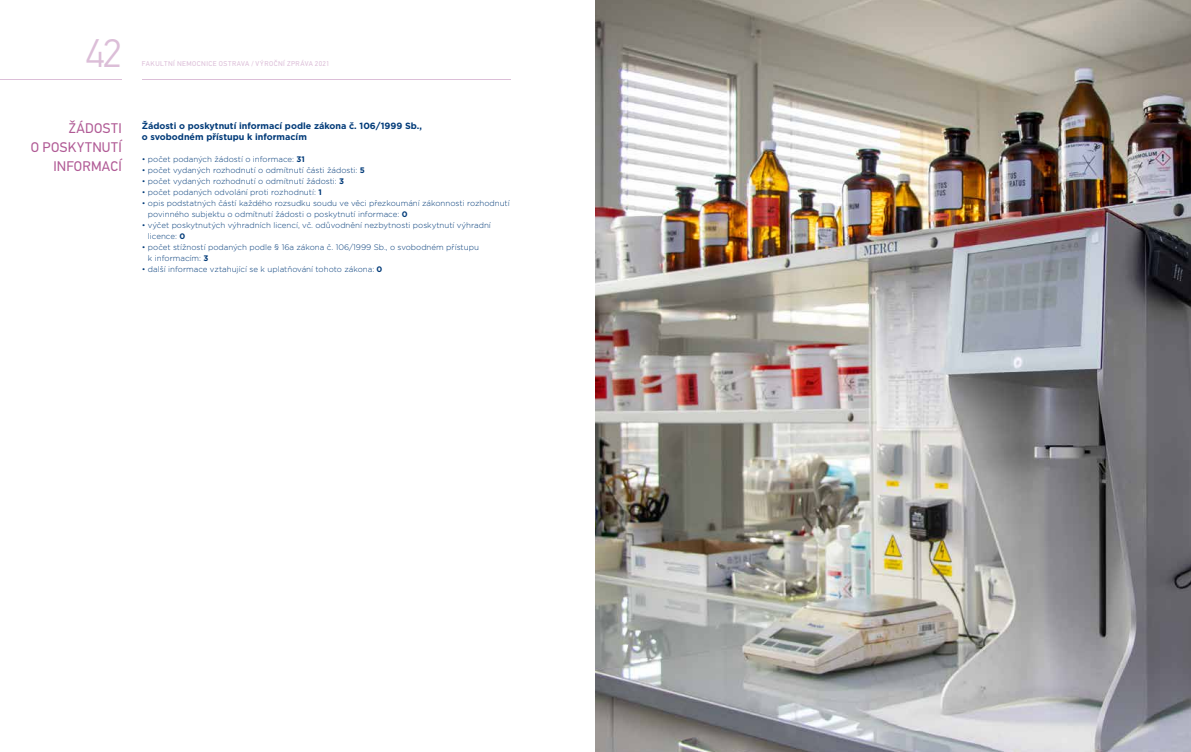
<style>
.page{position:relative;width:1191px;height:752px;background:#fff}
.page>*{position:absolute;margin:0;border:0;box-sizing:border-box;transform-origin:0 0}
.t1{font:300 40px "PF Din Text Pro";color:#dcbed8}
.t2{font:14px/19px "PF Din Text Pro";letter-spacing:.025em;color:#b05a95;text-align:right}
.t3{font:700 9px/11px "Gotham";color:#003a78}
.t4{font:300 8px/11px "Gotham";color:#003a78}
.t5{font:7px "PF Din Text Pro";letter-spacing:.07em;color:#dcbed8}
.s1{font-weight:700}
</style>
<div class="page">
<hr style="left:0;top:79px;width:122px;height:1px;background:#dcbed8">
<hr style="left:142px;top:79px;width:368px;height:1px;background:#dcbed8">
<img style="left:595px;top:0;width:596px;height:751px">
<h1 class="t1" style="left:86px;top:30px;width:38px">42</h1>
<p class="t5" style="left:142px;top:60px;width:189px">FAKULTNÍ NEMOCNICE OSTRAVA / VÝROČNÍ ZPRÁVA 2021</p>
<h2 class="t2" style="left:31px;top:118px;width:92px">ŽÁDOSTI<br>O POSKYTNUTÍ<br>INFORMACÍ</h2>
<p class="t3" style="left:142px;top:120px;width:282px">Žádosti o poskytnutí informací podle zákona č. 106/1999 Sb., o svobodném přístupu k informacím</p>
<p class="t4" style="left:142px;top:154px;width:165px">• počet podaných žádostí o informace: <span class="s1">31</span></p>
<p class="t4" style="left:142px;top:165px;width:225px">• počet vydaných rozhodnutí o odmítnutí části žádosti: <span class="s1">5</span></p>
<p class="t4" style="left:142px;top:176px;width:204px">• počet vydaných rozhodnutí o odmítnutí žádosti: <span class="s1">3</span></p>
<p class="t4" style="left:142px;top:187px;width:181px">• počet podaných odvolání proti rozhodnutí: <span class="s1">1</span></p>
<p class="t4" style="left:148px;top:198px;width:363px;text-indent:-6px">• opis podstatných částí každého rozsudku soudu ve věci přezkoumání zákonnosti rozhodnutí povinného subjektu o odmítnutí žádosti o poskytnutí informace: <span class="s1">0</span></p>
<p class="t4" style="left:148px;top:220px;width:344px;text-indent:-6px">• výčet poskytnutých výhradních licencí, vč. odůvodnění nezbytnosti poskytnutí výhradní licence: <span class="s1">0</span></p>
<p class="t4" style="left:148px;top:242px;width:332px;text-indent:-6px">• počet stížností podaných podle § 16a zákona č. 106/1999 Sb., o svobodném přístupu k informacím: <span class="s1">3</span></p>
<p class="t4" style="left:142px;top:264px;width:242px">• další informace vztahující se k uplatňování tohoto zákona: <span class="s1">0</span></p>
</div>
